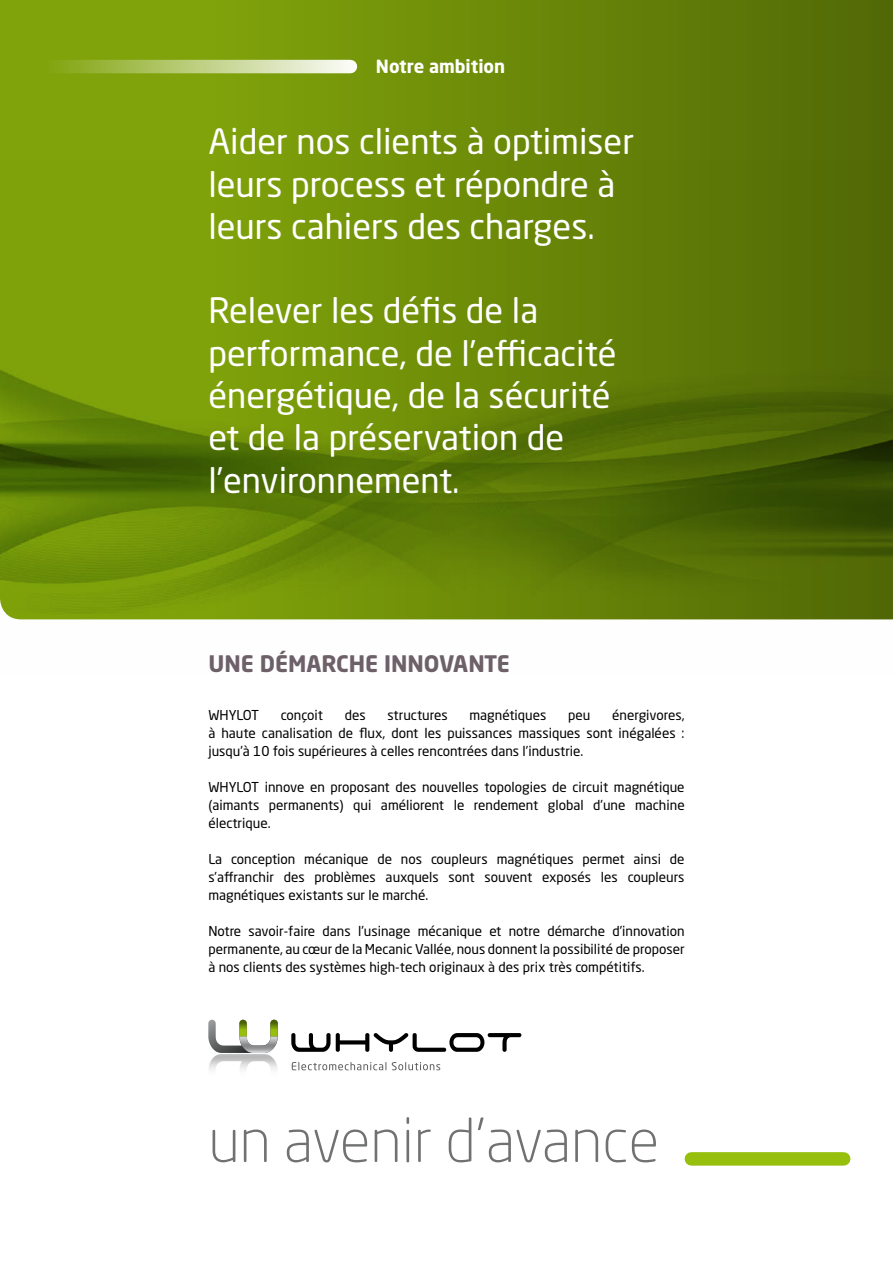
<style>
.page{position:relative;width:893px;height:1263px;background:#fff}
.page>*{position:absolute;margin:0;border:0;box-sizing:border-box;transform-origin:0 0}
.t1{font:300 60px "Neo Sans Pro";color:#707172}
.t2{font:34.5px/42.3px "Neo Sans Pro";color:#fff}
.t3{font:700 22.5px "Neo Sans Pro";color:#6e6169}
.t4{font:700 18px "Neo Sans Pro";color:#fff}
.t5{font:13.5px/18px "Neo Sans Pro";color:#000;text-align:justify}
</style>
<div class="page">
<svg style="left:0;top:0;width:893px;height:160px;background:#6e8c09"></svg>
<svg style="left:49px;top:60px;width:301px;height:13px;background:#bdcf82"></svg>
<svg style="left:292px;top:1062px;width:94px;height:8px"></svg>
<svg style="left:392px;top:1062px;width:48px;height:8px"></svg>
<svg style="left:291px;top:1033px;width:230px;height:19px"></svg>
<svg style="left:208px;top:1020px;width:70px;height:50px"></svg>
<img style="left:0;top:160px;width:893px;height:460px">
<div style="left:691px;top:1152px;width:153px;height:14px;background:#97bf0d"></div>
<h3 class="t4" style="left:376px;top:55px;width:131px">NOTRE AMBITION</h3>
<h2 class="t2" style="left:208px;top:120px;width:427px">Aider nos clients à optimiser leurs process et répondre à leurs cahiers des charges.</h2>
<h2 class="t2" style="left:208px;top:289px;width:410px">Relever les défis de la performance, de l’efficacité énergétique, de la sécurité et de la préservation de l’environnement.</h2>
<h3 class="t3" style="left:208px;top:649px;width:303px">UN E DÉMARCHE INN OVANTE</h3>
<p class="t5" style="left:208px;top:706px;width:52px">WHYLOT</p>
<p class="t5" style="left:281px;top:706px;width:43px">conçoit</p>
<p class="t5" style="left:345px;top:706px;width:22px">des</p>
<p class="t5" style="left:387px;top:706px;width:62px">structures</p>
<p class="t5" style="left:469px;top:706px;width:78px">magnétiques</p>
<p class="t5" style="left:568px;top:706px;width:24px">peu</p>
<p class="t5" style="left:208px;top:706px;width:478px;text-indent:404px">énergivores, à haute canalisation de flux, dont les puissances massiques sont inégalées : jusqu’à 10 fois supérieures à celles rencontrées dans l’industrie.</p>
<p class="t5" style="left:208px;top:778px;width:478px">WHYLOT innove en proposant des nouvelles topologies de circuit magnétique (aimants permanents) qui améliorent le rendement global d’une machine électrique.</p>
<p class="t5" style="left:208px;top:850px;width:478px">La conception mécanique de nos coupleurs magnétiques permet ainsi de s’affranchir des problèmes auxquels sont souvent exposés les coupleurs magnétiques existants sur le marché.</p>
<p class="t5" style="left:208px;top:922px;width:478px">Notre savoir-faire dans l’usinage mécanique et notre démarche d’innovation permanente, au cœur de la Mecanic Vallée, nous donnent la possibilité de proposer à nos clients des systèmes high-tech originaux à des prix très compétitifs.</p>
<h1 class="t1" style="left:208px;top:1104px;width:452px">un avenir d’avance</h1>
</div>
